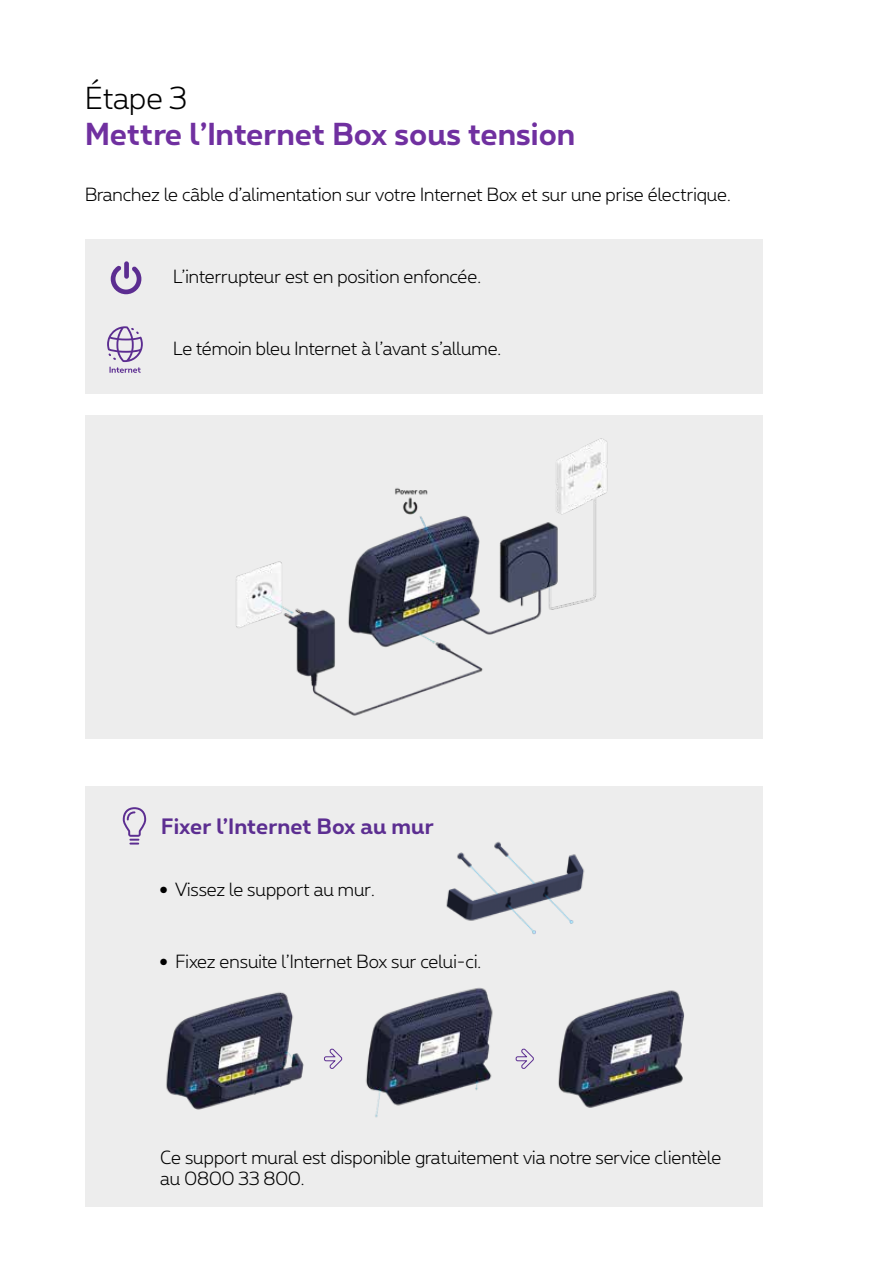
<style>
.page{position:relative;width:893px;height:1263px;background:#fff}
.page>*{position:absolute;margin:0;border:0;box-sizing:border-box;transform-origin:0 0}
.t1{font:700 30px "Proximus";color:#7030a0}
.t2{font:300 30px "Proximus";color:#000}
.t3{font:700 21px "Proximus";letter-spacing:.005em;color:#5c2e91}
.t4{font:300 18px/21.6px "Proximus";color:#000}
</style>
<div class="page">
<div style="left:85px;top:240px;width:677px;height:154px;background:#ededed"></div>
<svg style="left:111px;top:265px;width:30px;height:29px"></svg>
<div style="left:124px;top:261px;width:5px;height:18px;background:#5c2d91;border-radius:2px"></div>
<svg style="left:107px;top:326px;width:36px;height:47px"></svg>
<div style="left:85px;top:416px;width:677px;height:323px;background:#ededed"></div>
<img style="left:236px;top:438px;width:372px;height:278px">
<div style="left:85px;top:786px;width:677px;height:421px;background:#ededed"></div>
<svg style="left:123px;top:807px;width:23px;height:37px"></svg>
<img style="left:446px;top:841px;width:139px;height:93px">
<img style="left:166px;top:992px;width:138px;height:118px">
<img style="left:366px;top:987px;width:127px;height:131px">
<img style="left:558px;top:990px;width:126px;height:118px">
<svg style="left:324px;top:1048px;width:18px;height:21px"></svg>
<svg style="left:515px;top:1048px;width:19px;height:21px"></svg>
<h1 class="t2" style="left:85px;top:78px;width:103px">Étape 3</h1>
<h1 class="t1" style="left:85px;top:112px;width:492px">Mettre l’Internet Box sous tension</h1>
<p class="t4" style="left:85px;top:183px;width:647px">Branchez le câble d’alimentation sur votre Internet Box et sur une prise électrique.</p>
<p class="t4" style="left:173px;top:265px;width:309px">L’interrupteur est en position enfoncée.</p>
<p class="t4" style="left:173px;top:336px;width:330px">Le témoin bleu Internet à l’avant s’allume.</p>
<p class="t3" style="left:161px;top:811px;width:274px">Fixer l’Internet Box au mur</p>
<p class="t4" style="left:160px;top:877px;width:216px">● Vissez le support au mur.</p>
<p class="t4" style="left:160px;top:950px;width:322px">● Fixez ensuite l’Internet Box sur celui-ci.</p>
<p class="t4" style="left:160px;top:1145px;width:562px">Ce support mural est disponible gratuitement via notre service clientèle au 0800 33 800.</p>
</div>
